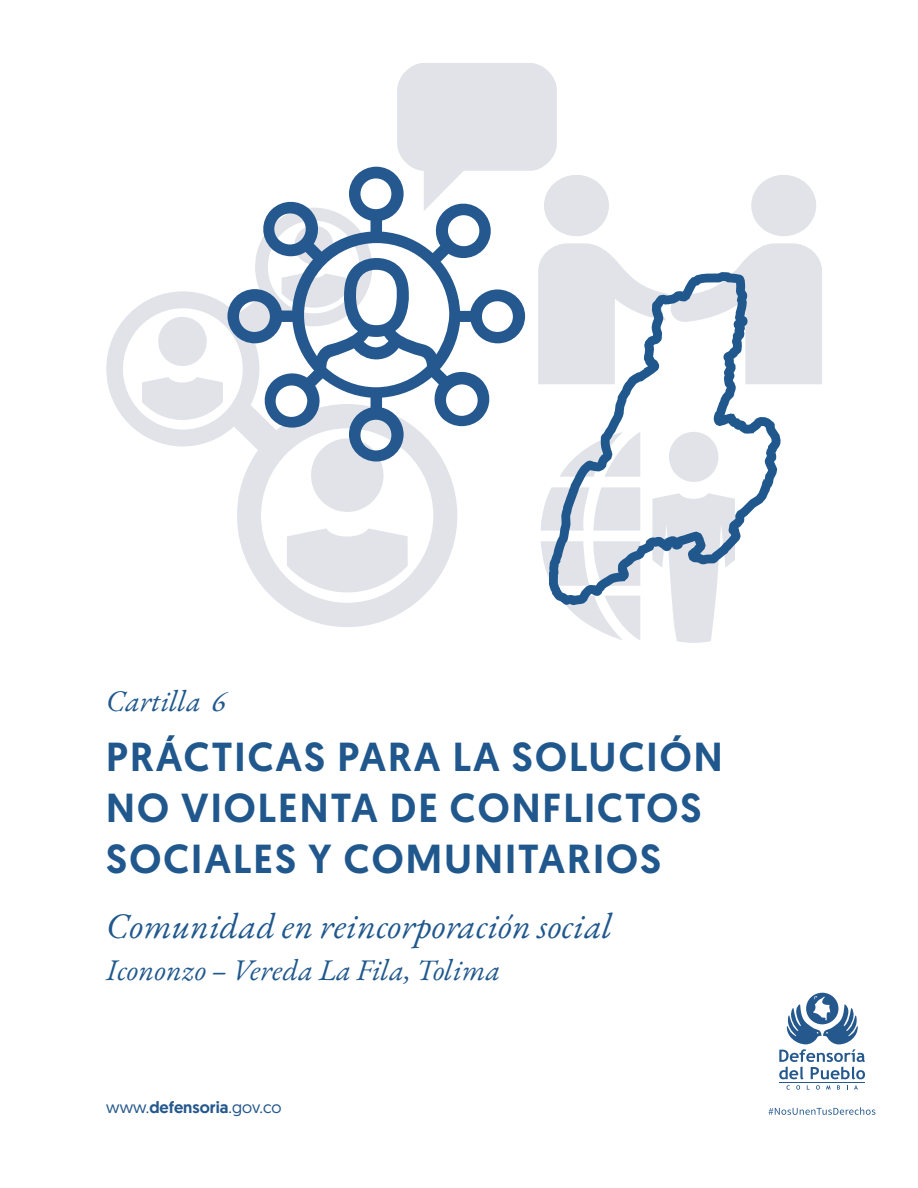
<style>
.page{position:relative;width:918px;height:1188px;background:#fff}
.page>*{position:absolute;margin:0;border:0;box-sizing:border-box;transform-origin:0 0}
.t1{font:500 40.5px/51px "Geomanist";letter-spacing:.05em;color:#20588d}
.t2{font:italic 36px "EB Garamond";letter-spacing:.01em;color:#20588d}
.t3{font:italic 30px "EB Garamond";letter-spacing:.01em;color:#20588d}
.t4{font:16.5px "Geomanist";color:#25588d}
.s1{font-weight:500}
</style>
<div class="page">
<svg style="left:769px;top:1107px;width:106px;height:8px"></svg>
<hr style="left:779px;top:1082px;width:86px;height:1px;background:#25588d">
<svg style="left:796px;top:1085px;width:4px;height:5px"></svg>
<svg style="left:816px;top:1085px;width:4px;height:5px"></svg>
<svg style="left:826px;top:1085px;width:5px;height:5px"></svg>
<svg style="left:837px;top:1085px;width:3px;height:5px"></svg>
<svg style="left:854px;top:1085px;width:4px;height:5px"></svg>
<svg style="left:779px;top:993px;width:86px;height:86px"></svg>
<svg style="left:538px;top:175px;width:284px;height:209px"></svg>
<svg style="left:541px;top:494px;width:8px;height:37px"></svg>
<svg style="left:541px;top:541px;width:8px;height:43px"></svg>
<svg style="left:566px;top:605px;width:74px;height:35px"></svg>
<svg style="left:672px;top:605px;width:43px;height:38px;background:#e4e6eb"></svg>
<div style="left:397px;top:63px;width:160px;height:108px;background:#e1e3e9;border-radius:27px"></div>
<svg style="left:106px;top:291px;width:351px;height:336px"></svg>
<svg style="left:309px;top:462px;width:76px;height:51px"></svg>
<svg style="left:287px;top:528px;width:121px;height:64px"></svg>
<svg style="left:157px;top:316px;width:51px;height:51px"></svg>
<svg style="left:142px;top:377px;width:81px;height:43px"></svg>
<svg style="left:549px;top:272px;width:232px;height:333px"></svg>
<svg style="left:227px;top:167px;width:298px;height:295px"></svg>
<p class="t3" style="left:106px;top:682px;width:121px">Cartilla 6</p>
<p class="t1" style="left:106px;top:731px;width:618px">PRÁCTICAS PARA LA SOLUCIÓN<br>NO VIOLENTA DE CONFLICTOS<br>SOCIALES Y COMUNITARIOS</p>
<p class="t2" style="left:106px;top:902px;width:507px">Comunidad en reincorporación social</p>
<p class="t3" style="left:106px;top:950px;width:396px">Icononzo – Vereda La Fila, Tolima</p>
<p class="t4" style="left:106px;top:1097px;width:177px">www.<span class="s1">defensoria</span>.gov.co</p>
</div>
